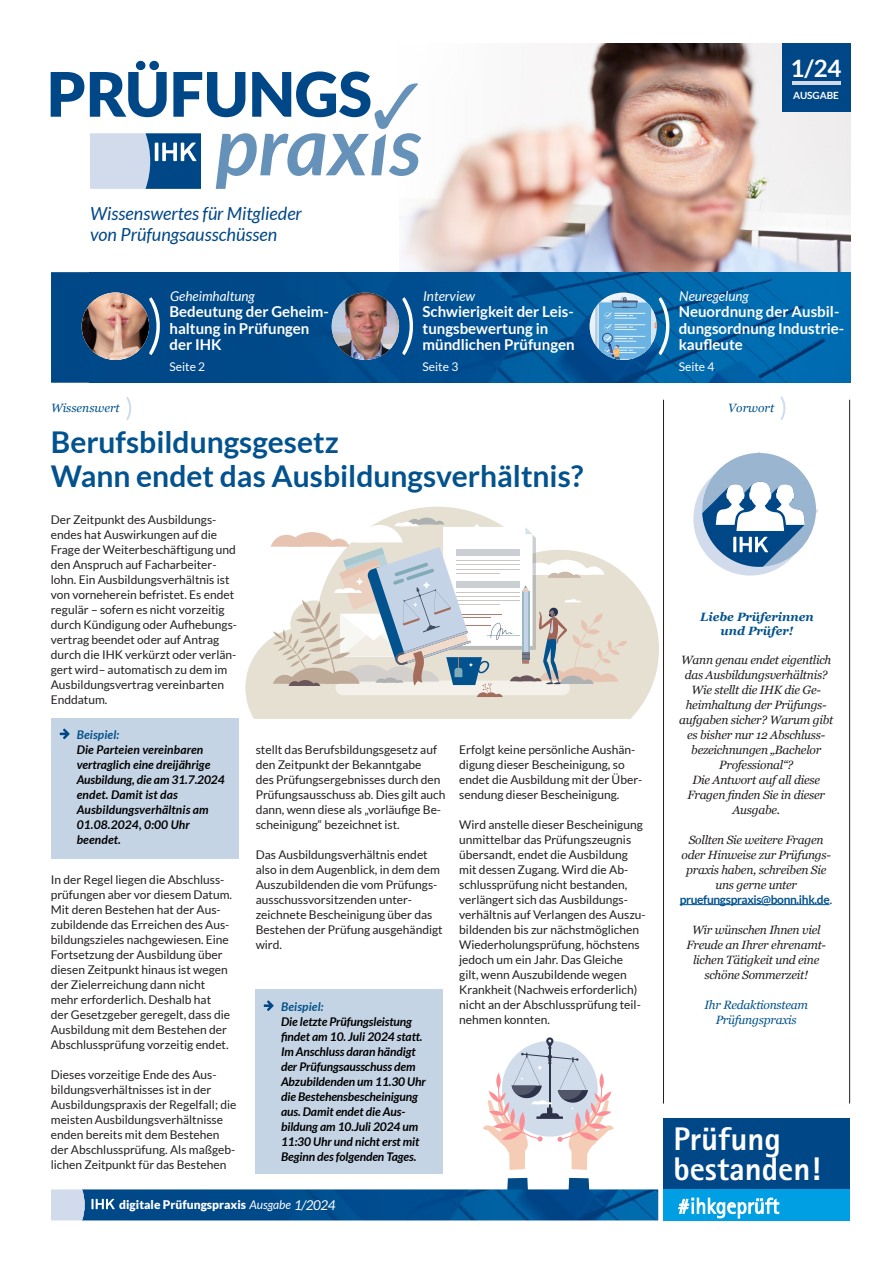
<style>
.page{position:relative;width:893px;height:1263px;background:#fff}
.page>*{position:absolute;margin:0;border:0;box-sizing:border-box;transform-origin:0 0}
.t1{font:800 32.7px/30.5px "Rotis Sans Serif Std";color:#fff}
.t2{font:700 30px "Lato";color:#01528e}
.t3{font:700 24px "Lato";color:#fff}
.t4{font:italic 18px/21.6px "Lato";color:#004787}
.t5{font:700 15px/16.5px "Lato";color:#fff}
.t6{font:italic 13.5px "Lato";color:#fff}
.t7{font:12px/15px "Lato";color:#231f20}
.t8{font:italic 12px/15px "Georgia";letter-spacing:-.02em;color:#231f20;text-align:center}
.t9{font:italic 700 12px/15px "Lato";letter-spacing:-.01em;color:#000001}
.t10{font:italic 700 12px/15px "Lato";letter-spacing:.01em;color:#000001}
.t11{font:900 12px "Lato";color:#fff}
.t12{font:italic 12px/15px "Georgia";letter-spacing:-.02em;color:#01528e;text-align:center}
.t13{font:italic 700 12px/14.4px "Georgia";color:#01528e;text-align:center}
.t14{font:12px "Lato";color:#fff}
.t15{font:italic 12px "Georgia";color:#01528e}
.t16{font:italic 700 12px "Lato";letter-spacing:.01em;color:#01528c}
.t17{font:700 9.9px "Lato";color:#fff}
.s1{font-weight:400;font-style:italic}
.s2{font-weight:400;font-style:italic;font-size:13.5px}
.s3{font-family:"Lato";font-weight:700;font-style:normal;color:#01528e}
.s4{color:#01528e}
</style>
<div class="page">
<svg style="left:483px;top:1037px;width:131px;height:152px"></svg>
<svg style="left:537px;top:1064px;width:6px;height:7px"></svg>
<img style="left:115px;top:1189px;width:543px;height:31px">
<img style="left:402px;top:43px;width:448px;height:229px">
<div style="left:782px;top:43px;width:68px;height:69px;background:#004787"></div>
<hr style="left:792px;top:81px;width:48px;height:4px;background:#d1dbeb">
<svg style="left:51px;top:61px;width:370px;height:128px"></svg>
<div style="left:51px;top:272px;width:39px;height:111px;background:#004787"></div>
<img style="left:90px;top:272px;width:760px;height:111px">
<svg style="left:149px;top:297px;width:11px;height:58px"></svg>
<svg style="left:402px;top:297px;width:11px;height:58px"></svg>
<svg style="left:590px;top:293px;width:79px;height:68px;background:#67a4ce"></svg>
<div style="left:663px;top:1118px;width:187px;height:71px;background:#004787"></div>
<div style="left:663px;top:1189px;width:187px;height:31px;background:#009ee3"></div>
<svg style="left:678px;top:1198px;width:101px;height:20px"></svg>
<svg style="left:51px;top:1189px;width:64px;height:31px;background:#7da0c3"></svg>
<hr style="left:663px;top:400px;width:1px;height:703px;background:#231f20">
<hr style="left:849px;top:400px;width:1px;height:703px;background:#231f20">
<svg style="left:780px;top:396px;width:5px;height:24px"></svg>
<svg style="left:693px;top:453px;width:123px;height:122px"></svg>
<hr style="left:680px;top:904px;width:149px;height:1px;background:#01528e">
<svg style="left:126px;top:397px;width:5px;height:23px"></svg>
<img style="left:82px;top:293px;width:67px;height:67px;border-radius:34px">
<div style="left:51px;top:719px;width:187px;height:140px;background:#c5d4e4"></div>
<svg style="left:60px;top:729px;width:10px;height:10px"></svg>
<div style="left:256px;top:989px;width:187px;height:185px;background:#c5d4e4"></div>
<svg style="left:264px;top:1000px;width:10px;height:11px"></svg>
<svg style="left:246px;top:507px;width:413px;height:212px;fill:#e6e0d2"></svg>
<svg style="left:245px;top:511px;width:382px;height:186px"></svg>
<svg style="left:422px;top:580px;width:9px;height:10px"></svg>
<svg style="left:472px;top:522px;width:10px;height:10px"></svg>
<svg style="left:355px;top:577px;width:9px;height:9px"></svg>
<img style="left:332px;top:293px;width:67px;height:67px;border-radius:34px">
<p class="t3" style="left:790px;top:55px;width:53px">1/24</p>
<p class="t17" style="left:793px;top:90px;width:47px">AUSGABE</p>
<h3 class="t4" style="left:90px;top:203px;width:213px">Wissenswertes für Mitglieder von Prüfungsausschüssen</h3>
<p class="t15" style="left:51px;top:400px;width:70px">Wissenswert</p>
<p class="t6" style="left:170px;top:289px;width:86px">Geheimhaltung</p>
<p class="t5" style="left:169px;top:303px;width:161px">Bedeutung der Geheim&shy;haltung in Prüfungen</p>
<p class="t5" style="left:169px;top:336px;width:54px">der IHK</p>
<p class="t14" style="left:169px;top:360px;width:37px">Seite 2</p>
<p class="t6" style="left:423px;top:289px;width:54px">Interview</p>
<p class="t5" style="left:423px;top:303px;width:154px">Schwierigkeit der Leis&shy;tungsbewertung in mündlichen Prüfungen</p>
<p class="t14" style="left:423px;top:360px;width:37px">Seite 3</p>
<p class="t2" style="left:51px;top:424px;width:289px">Berufsbildungsgesetz</p>
<p class="t2" style="left:51px;top:459px;width:534px">Wann endet das Ausbildungsverhältnis?</p>
<p class="t7" style="left:51px;top:512px;width:188px">Der Zeitpunkt des Ausbildungs&shy;endes hat Auswirkungen auf die<br>Frage der Weiterbeschäftigung und den Anspruch auf Facharbeiter&shy;lohn. Ein Ausbildungsverhältnis ist von vorneherein befristet. Es endet regulär – sofern es nicht vorzeitig durch Kündigung oder Aufhebungs&shy;vertrag beendet oder auf Antrag durch die IHK verkürzt oder verlän&shy;gert wird– automatisch zu dem im<br>Ausbildungsvertrag vereinbarten<br>Enddatum.</p>
<p class="t16" style="left:77px;top:728px;width:44px">Beispiel:</p>
<p class="t10" style="left:77px;top:743px;width:149px">Die Parteien vereinbaren vertraglich eine dreijährige<br>Ausbildung, die am 31.7.2024 endet. Damit ist das<br>Ausbildungsverhältnis am<br>01.08.2024, 0:00 Uhr beendet.</p>
<p class="t7" style="left:51px;top:872px;width:183px">In der Regel liegen die Abschluss&shy;prüfungen aber vor diesem Datum.<br>Mit deren Bestehen hat der Aus&shy;zubildende das Erreichen des Aus&shy;bildungszieles nachgewiesen. Eine Fortsetzung der Ausbildung über diesen Zeitpunkt hinaus ist wegen der Zielerreichung dann nicht mehr erforderlich. Deshalb hat<br>der Gesetzgeber geregelt, dass die Ausbildung mit dem Bestehen der Abschlussprüfung vorzeitig endet.</p>
<p class="t7" style="left:51px;top:1067px;width:187px">Dieses vorzeitige Ende des Aus&shy;bildungsverhältnisses ist in der Ausbildungspraxis der Regelfall; die meisten Ausbildungsverhältnisse enden bereits mit dem Bestehen der Abschlussprüfung. Als maßgeb&shy;lichen Zeitpunkt für das Bestehen</p>
<p class="t7" style="left:256px;top:742px;width:191px">stellt das Berufsbildungsgesetz auf den Zeitpunkt der Bekanntgabe<br>des Prüfungsergebnisses durch den Prüfungsausschuss ab. Dies gilt auch dann, wenn diese als „vorläufige Be&shy;scheinigung“ bezeichnet ist.</p>
<p class="t7" style="left:256px;top:847px;width:188px">Das Ausbildungsverhältnis endet also in dem Augenblick, in dem dem<br>Auszubildenden die vom Prüfungs&shy;ausschussvorsitzenden unter&shy;zeichnete Bescheinigung über das<br>Bestehen der Prüfung ausgehändigt wird.</p>
<p class="t16" style="left:281px;top:1000px;width:44px">Beispiel:</p>
<p class="t9" style="left:281px;top:1014px;width:146px">Die letzte Prüfungsleistung findet am 10. Juli 2024 statt.<br>Im Anschluss daran händigt der Prüfungsausschuss dem<br>Abzubildenden um 11.30 Uhr die Bestehensbescheinigung aus. Damit endet die Aus&shy;bildung am 10.Juli 2024 um<br>11:30 Uhr und nicht erst mit<br>Beginn des folgenden Tages.</p>
<p class="t11" style="left:119px;top:1198px;width:218px">digitale Prüfungspraxis <span class="s1">Ausgabe</span> <span class="s2">1/2024</span></p>
<p class="t7" style="left:459px;top:742px;width:185px">Erfolgt keine persönliche Aushän&shy;digung dieser Bescheinigung, so endet die Ausbildung mit der Über&shy;sendung dieser Bescheinigung.</p>
<p class="t7" style="left:459px;top:817px;width:188px">Wird anstelle dieser Bescheinigung unmittelbar das Prüfungszeugnis übersandt, endet die Ausbildung mit dessen Zugang. Wird die Ab&shy;schlussprüfung nicht bestanden, verlängert sich das Ausbildungs&shy;verhältnis auf Verlangen des Auszu&shy;bildenden bis zur nächstmöglichen Wiederholungsprüfung, höchstens jedoch um ein Jahr. Das Gleiche<br>gilt, wenn Auszubildende wegen Krankheit (Nachweis erforderlich) nicht an der Abschlussprüfung teil&shy;nehmen konnten.</p>
<p class="t6" style="left:679px;top:289px;width:71px">Neuregelung</p>
<p class="t5" style="left:679px;top:303px;width:167px">Neuordnung der Ausbil&shy;dungsordnung Industrie&shy;kaufleute</p>
<p class="t14" style="left:679px;top:360px;width:37px">Seite 4</p>
<p class="t15" style="left:728px;top:400px;width:47px">Vorwort</p>
<p class="t13" style="left:700px;top:609px;width:115px">Liebe Prüferinnen und Prüfer!</p>
<p class="t8" style="left:679px;top:652px;width:155px">Wann genau endet eigentlich das Ausbildungsverhältnis?<br>Wie stellt die IHK die Ge&shy;heimhaltung der Prüfungs&shy;aufgaben sicher? Warum gibt es bisher nur 12 Abschluss&shy;bezeichnungen „Bachelor<br>Professional“?</p>
<p class="t8" style="left:687px;top:772px;width:139px">Die Antwort auf all diese<br>Fragen finden Sie in dieser<br>Ausgabe.</p>
<p class="t8" style="left:680px;top:832px;width:155px">Sollten Sie weitere Fragen oder Hinweise zur Prüfungs&shy;praxis haben, schreiben Sie uns gerne unter <span class="s3">pruefungspraxis@bonn.ihk.de</span><span class="s4">.</span></p>
<p class="t8" style="left:686px;top:922px;width:141px">Wir wünschen Ihnen viel<br>Freude an Ihrer ehrenamt&shy;lichen Tätigkeit und eine schöne Sommerzeit!</p>
<p class="t12" style="left:704px;top:997px;width:105px">Ihr Redaktionsteam<br>Prüfungspraxis</p>
<h1 class="t1" style="left:673px;top:1123px;width:149px">Prüfung bestanden!</h1>
</div>
